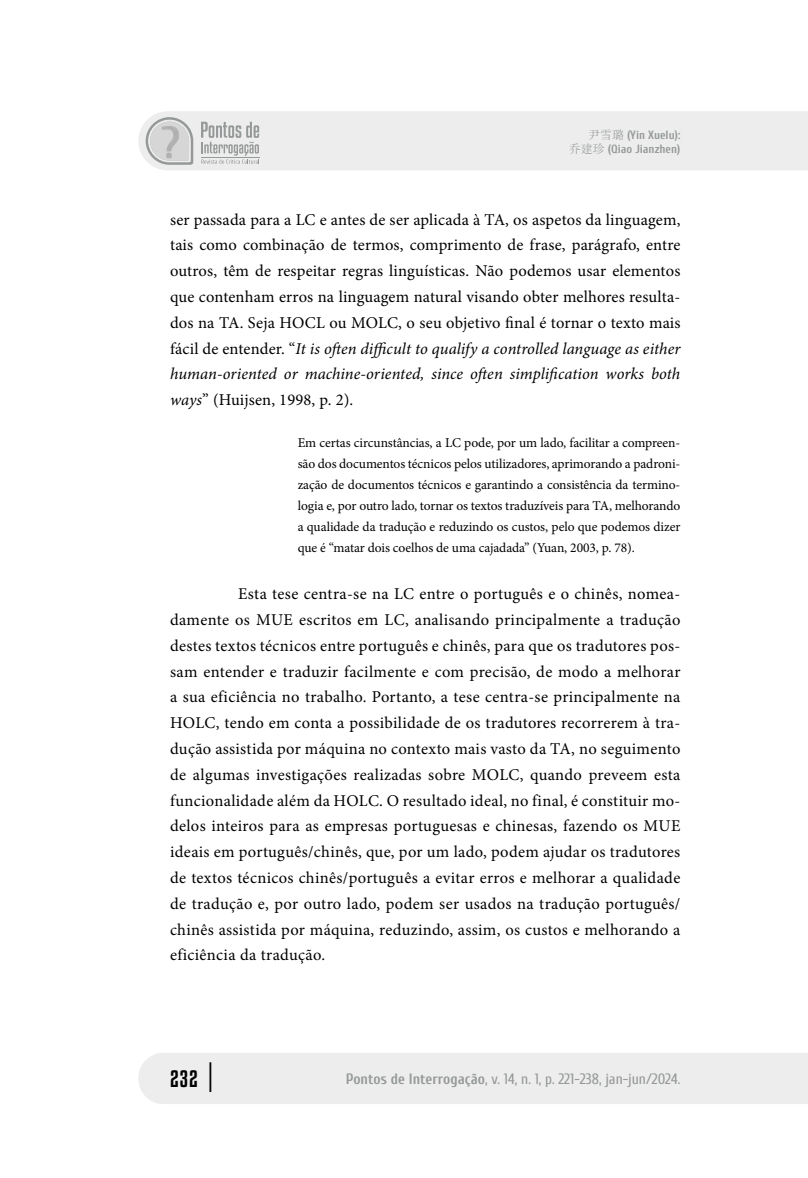
<style>
.page{position:relative;width:808px;height:1178px;background:#fff}
.page>*{position:absolute;margin:0;border:0;box-sizing:border-box;transform-origin:0 0}
.t1{font:21px "Kenyan Coffee Rg";color:#000}
.t2{font:16.5px/25.8px "Minion Pro";letter-spacing:.015em;color:#000;text-align:justify}
.t3{font:15px "Cuprum";color:#969999}
.t4{font:13.5px/21px "Minion Pro";letter-spacing:-.005em;color:#000;text-align:justify}
.t5{font:700 12px/14.4px "Cuprum";color:#969999;text-align:right}
.s1{font-family:"Sim Sun";font-weight:400}
.s2{font-style:italic}
.s3{font-size:26.85px}
.s4{font-weight:700}
</style>
<div class="page">
<div style="left:138px;top:1053px;width:670px;height:51px;background:#ededed"></div>
<div style="left:138px;top:111px;width:670px;height:59px;background:#ededed"></div>
<svg style="left:201px;top:122px;width:59px;height:42px;background:#ced0d0"></svg>
<hr style="left:201px;top:157px;width:58px;height:1px;background:#969999">
<svg style="left:146px;top:117px;width:47px;height:48px;background:#cecece"></svg>
<p class="t5" style="left:569px;top:127px;width:113px"><span class="s1">尹雪璐</span> (Yin Xuelu):<br><span class="s1">乔建珍</span> (Qiao Jianzhen)</p>
<p class="t2" style="left:170px;top:207px;width:512px">ser passada para a LC e antes de ser aplicada à TA, os aspetos da linguagem, tais como combinação de termos, comprimento de frase, parágrafo, entre outros, têm de respeitar regras linguísticas. Não podemos usar elementos que contenham erros na linguagem natural visando obter melhores resulta&shy;dos na TA. Seja HOCL ou MOLC, o seu objetivo final é tornar o texto mais fácil de entender. “<span class="s2">It is often difficult to qualify a controlled language as either human-oriented or machine-oriented, since often simplification works both ways</span>” (Huijsen, 1998, p. 2).</p>
<p class="t4" style="left:298px;top:432px;width:384px">Em certas circunstâncias, a LC pode, por um lado, facilitar a compreen&shy;são dos documentos técnicos pelos utilizadores, aprimorando a padroni&shy;zação de documentos técnicos e garantindo a consistência da termino&shy;logia e, por outro lado, tornar os textos traduzíveis para TA, melhorando a qualidade da tradução e reduzindo os custos, pelo que podemos dizer que é “matar dois coelhos de uma cajadada” (Yuan, 2003, p. 78).</p>
<p class="t2" style="left:170px;top:581px;width:512px;text-indent:68px">Esta tese centra-se na LC entre o português e o chinês, nomea&shy;damente os MUE escritos em LC, analisando principalmente a tradução destes textos técnicos entre português e chinês, para que os tradutores pos&shy;sam entender e traduzir facilmente e com precisão, de modo a melhorar a sua eficiência no trabalho. Portanto, a tese centra-se principalmente na HOLC, tendo em conta a possibilidade de os tradutores recorrerem à tra&shy;dução assistida por máquina no contexto mais vasto da TA, no seguimento de algumas investigações realizadas sobre MOLC, quando preveem esta funcionalidade além da HOLC. O resultado ideal, no final, é constituir mo&shy;delos inteiros para as empresas portuguesas e chinesas, fazendo os MUE ideais em português/chinês, que, por um lado, podem ajudar os tradutores de textos técnicos chinês/português a evitar erros e melhorar a qualidade de tradução e, por outro lado, podem ser usados na tradução português/ chinês assistida por máquina, reduzindo, assim, os custos e melhorando a eficiência da tradução.</p>
<p class="t1" style="left:170px;top:1065px;width:44px">232 <span class="s3">|</span></p>
<p class="t3" style="left:346px;top:1068px;width:336px"><span class="s4">Pontos de Interrogação</span>, v. 14, n. 1, p. 221-238, jan-jun/2024.</p>
</div>
